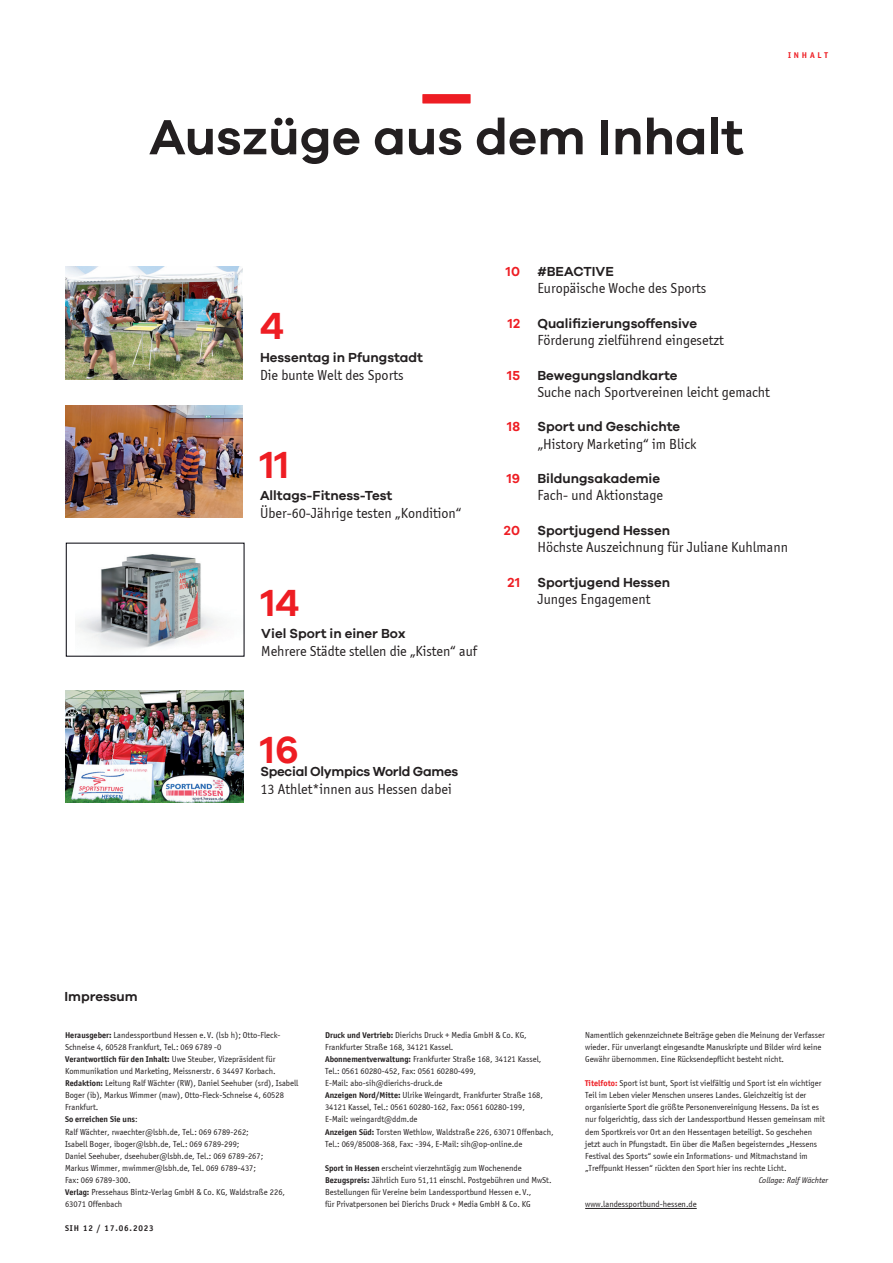
<style>
.page{position:relative;width:893px;height:1263px;background:#fff}
.page>*{position:absolute;margin:0;border:0;box-sizing:border-box;transform-origin:0 0}
.Headline_mittel_Gala{font:600 51px "Galano Grotesque";color:#231f20}
.Seitenzahlen_Inhalt{font:600 39px "Galano Grotesque";color:#ee1d23}
.Fließtext_Sportiv_10{font:15px "Sportiv";color:#231f20}
.Zischenüberschriften{font:600 13.5px "Galano Grotesque";color:#231f20}
.Zischenüberschriften-2{font:600 13.5px "Galano Grotesque";letter-spacing:-.02em;color:#231f20}
.Seitenzahlen_Inhalt-2{font:600 13.5px "Galano Grotesque";letter-spacing:.02em;color:#ee1d23}
.Zwischenüberschrifte{font:600 13.5px "Galano Grotesque";color:#231f20}
.Impressum_Sportiv_6{font:9px/12.1px "Sportiv";color:#231f20}
.Impressum_Sportiv_6-2{font:italic 9px "Sportiv";color:#231f20}
.Impressum_Sportiv_6-3{font:700 9px "Sportiv";color:#231f20}
.Impressum_Sportiv_6-4{font:700 9px "Sportiv";letter-spacing:.1em;color:#231f20}
.Kolumnentitel_Sporti{font:700 9px "Sportiv";letter-spacing:.32em;color:#ee1d23}
.s1{font-weight:700}
.s2{font-weight:400}
.s3{font-weight:700;color:#ee1d23}
</style>
<div class="page">
<div style="left:423px;top:94px;width:47px;height:9px;background:#ee1d23"></div>
<hr style="left:585px;top:1208px;width:112px;height:1px;background:#231f20">
<img style="left:65px;top:267px;width:178px;height:113px">
<img style="left:65px;top:405px;width:178px;height:113px">
<img style="left:76px;top:554px;width:142px;height:95px">
<img style="left:66px;top:690px;width:178px;height:112px">
<p class="Headline_mittel_Gala" style="left:149px;top:106px;width:596px">Auszüge aus dem Inhalt</p>
<p class="Kolumnentitel_Sporti" style="left:788px;top:50px;width:41px">INHALT</p>
<p class="Zwischenüberschrifte" style="left:64px;top:988px;width:75px">Impressum</p>
<p class="Seitenzahlen_Inhalt" style="left:260px;top:302px;width:26px">4</p>
<p class="Zischenüberschriften" style="left:260px;top:349px;width:165px">Hessentag in Pfungstadt</p>
<p class="Fließtext_Sportiv_10" style="left:260px;top:366px;width:145px">Die bunte Welt des Sports</p>
<p class="Seitenzahlen_Inhalt" style="left:260px;top:441px;width:31px">11</p>
<p class="Zischenüberschriften" style="left:260px;top:487px;width:134px">Alltags-Fitness-Test</p>
<p class="Fließtext_Sportiv_10" style="left:260px;top:504px;width:203px">Über-60-Jährige testen „Kondition“</p>
<p class="Seitenzahlen_Inhalt" style="left:261px;top:579px;width:40px">14</p>
<p class="Zischenüberschriften" style="left:261px;top:625px;width:146px">Viel Sport in einer Box</p>
<p class="Fließtext_Sportiv_10" style="left:261px;top:642px;width:217px">Mehrere Städte stellen die „Kisten“ auf</p>
<p class="Seitenzahlen_Inhalt-2" style="left:506px;top:263px;width:16px">10</p>
<p class="Seitenzahlen_Inhalt-2" style="left:508px;top:315px;width:14px">12</p>
<p class="Seitenzahlen_Inhalt-2" style="left:507px;top:367px;width:14px">15</p>
<p class="Seitenzahlen_Inhalt-2" style="left:507px;top:418px;width:14px">18</p>
<p class="Seitenzahlen_Inhalt-2" style="left:507px;top:470px;width:15px">19</p>
<p class="Seitenzahlen_Inhalt-2" style="left:504px;top:522px;width:18px">20</p>
<p class="Seitenzahlen_Inhalt-2" style="left:508px;top:574px;width:14px">21</p>
<p class="Zischenüberschriften" style="left:537px;top:263px;width:78px">#BEACTIVE</p>
<p class="Fließtext_Sportiv_10" style="left:537px;top:280px;width:171px">Europäische Woche des Sports</p>
<p class="Zischenüberschriften" style="left:537px;top:315px;width:161px">Qualifizierungsoffensive</p>
<p class="Fließtext_Sportiv_10" style="left:537px;top:332px;width:188px">Förderung zielführend eingesetzt</p>
<p class="Zischenüberschriften" style="left:537px;top:367px;width:142px">Bewegungslandkarte</p>
<p class="Fließtext_Sportiv_10" style="left:537px;top:383px;width:234px">Suche nach Sportvereinen leicht gemacht</p>
<p class="Zischenüberschriften" style="left:537px;top:418px;width:144px">Sport und Geschichte</p>
<p class="Fließtext_Sportiv_10" style="left:537px;top:435px;width:161px">„History Marketing“ im Blick</p>
<p class="Zischenüberschriften" style="left:537px;top:470px;width:124px">Bildungsakademie</p>
<p class="Fließtext_Sportiv_10" style="left:537px;top:487px;width:127px">Fach- und Aktionstage</p>
<p class="Zischenüberschriften" style="left:537px;top:522px;width:134px">Sportjugend Hessen</p>
<p class="Fließtext_Sportiv_10" style="left:537px;top:539px;width:252px">Höchste Auszeichnung für Juliane Kuhlmann</p>
<p class="Zischenüberschriften" style="left:537px;top:574px;width:134px">Sportjugend Hessen</p>
<p class="Fließtext_Sportiv_10" style="left:537px;top:590px;width:115px">Junges Engagement</p>
<p class="Seitenzahlen_Inhalt" style="left:260px;top:726px;width:40px">16</p>
<p class="Zischenüberschriften-2" style="left:260px;top:763px;width:199px">Special Olympics World Games</p>
<p class="Fließtext_Sportiv_10" style="left:260px;top:780px;width:193px">13 Athlet*innen aus Hessen dabei</p>
<p class="Impressum_Sportiv_6" style="left:65px;top:1029px;width:217px"><span class="s1">Herausgeber:</span> Landessportbund Hessen e. V. (lsb h); Otto-Fleck-<br>Schneise 4, 60528 Frankfurt, Tel.: 069 6789 -0</p>
<p class="Impressum_Sportiv_6" style="left:65px;top:1053px;width:212px"><span class="s1">Verantwortlich für den Inhalt:</span> Uwe Steuber, Vizepräsident für<br>Kommunikation und Marketing, Meissnerstr. 6 34497 Korbach.</p>
<p class="Impressum_Sportiv_6" style="left:65px;top:1077px;width:235px"><span class="s1">Redaktion:</span> Leitung Ralf Wächter (RW), Daniel Seehuber (srd), Isabell<br>Boger (ib), Markus Wimmer (maw), Otto-Fleck-Schneise 4, 60528<br>Frankfurt.</p>
<p class="Impressum_Sportiv_6-3" style="left:65px;top:1114px;width:74px">So erreichen Sie uns<span class="s2">:</span></p>
<p class="Impressum_Sportiv_6" style="left:65px;top:1125px;width:185px">Ralf Wächter, rwaechter@lsbh.de, Tel.: 069 6789-262;</p>
<p class="Impressum_Sportiv_6" style="left:65px;top:1138px;width:176px">Isabell Boger, iboger@lsbh.de, Tel.: 069 6789-299;</p>
<p class="Impressum_Sportiv_6" style="left:65px;top:1150px;width:200px">Daniel Seehuber, dseehuber@lsbh.de, Tel.: 069 6789-267;</p>
<p class="Impressum_Sportiv_6" style="left:65px;top:1162px;width:192px">Markus Wimmer, mwimmer@lsbh.de, Tel. 069 6789-437;<br>Fax: 069 6789-300.</p>
<p class="Impressum_Sportiv_6" style="left:65px;top:1186px;width:222px"><span class="s1">Verlag:</span> Pressehaus Bintz-Verlag GmbH &amp; Co. KG, Waldstraße 226,<br>63071 Offenbach</p>
<p class="Impressum_Sportiv_6-4" style="left:65px;top:1223px;width:90px">SIH 12 / 17.06.2023</p>
<p class="Impressum_Sportiv_6" style="left:325px;top:1029px;width:203px"><span class="s1">Druck und Vertrieb:</span> Dierichs Druck + Media GmbH &amp; Co. KG,<br>Frankfurter Straße 168, 34121 Kassel.</p>
<p class="Impressum_Sportiv_6" style="left:325px;top:1053px;width:218px"><span class="s1">Abonnementverwaltung:</span> Frankfurter Straße 168, 34121 Kassel,<br>Tel.: 0561 60280-452, Fax: 0561 60280-499,<br>E-Mail: abo-sih@dierichs-druck.de</p>
<p class="Impressum_Sportiv_6" style="left:325px;top:1089px;width:219px"><span class="s1">Anzeigen Nord/Mitte:</span> Ulrike Weingardt, Frankfurter Straße 168,<br>34121 Kassel, Tel.: 0561 60280-162, Fax: 0561 60280-199,<br>E-Mail: weingardt@ddm.de</p>
<p class="Impressum_Sportiv_6" style="left:325px;top:1126px;width:230px"><span class="s1">Anzeigen Süd:</span> Torsten Wethlow, Waldstraße 226, 63071 Offenbach,<br>Tel.: 069/85008-368, Fax: -394, E-Mail: sih@op-online.de</p>
<p class="Impressum_Sportiv_6" style="left:325px;top:1162px;width:198px"><span class="s1">Sport in Hessen</span> erscheint vierzehntägig zum Wochenende</p>
<p class="Impressum_Sportiv_6" style="left:325px;top:1174px;width:228px"><span class="s1">Bezugspreis:</span> Jährlich Euro 51,11 einschl. Postgebühren und MwSt.<br>Bestellungen für Vereine beim Landessportbund Hessen e. V.,<br>für Privatpersonen bei Dierichs Druck + Media GmbH &amp; Co. KG</p>
<p class="Impressum_Sportiv_6" style="left:585px;top:1029px;width:241px">Namentlich gekennzeichnete Beiträge geben die Meinung der Verfasser wieder. Für unverlangt eingesandte Manuskripte und Bilder wird keine<br>Gewähr übernommen. Eine Rücksendepflicht besteht nicht.</p>
<p class="Impressum_Sportiv_6" style="left:585px;top:1077px;width:241px"><span class="s3">Titelfoto:</span> Sport ist bunt, Sport ist vielfältig und Sport ist ein wichtiger Teil im Leben vieler Menschen unseres Landes. Gleichzeitig ist der organisierte Sport die größte Personenvereinigung Hessens. Da ist es nur folgerichtig, dass sich der Landessportbund Hessen gemeinsam mit dem Sportkreis vor Ort an den Hessentagen beteiligt. So geschehen jetzt auch in Pfungstadt. Ein über die Maßen begeisterndes „Hessens Festival des Sports“ sowie ein Informations- und Mitmachstand im „Treffpunkt Hessen“ rückten den Sport hier ins rechte Licht.</p>
<p class="Impressum_Sportiv_6-2" style="left:759px;top:1175px;width:71px">Collage: Ralf Wächter</p>
<p class="Impressum_Sportiv_6" style="left:585px;top:1198px;width:113px">www.landessportbund-hessen.de</p>
</div>
